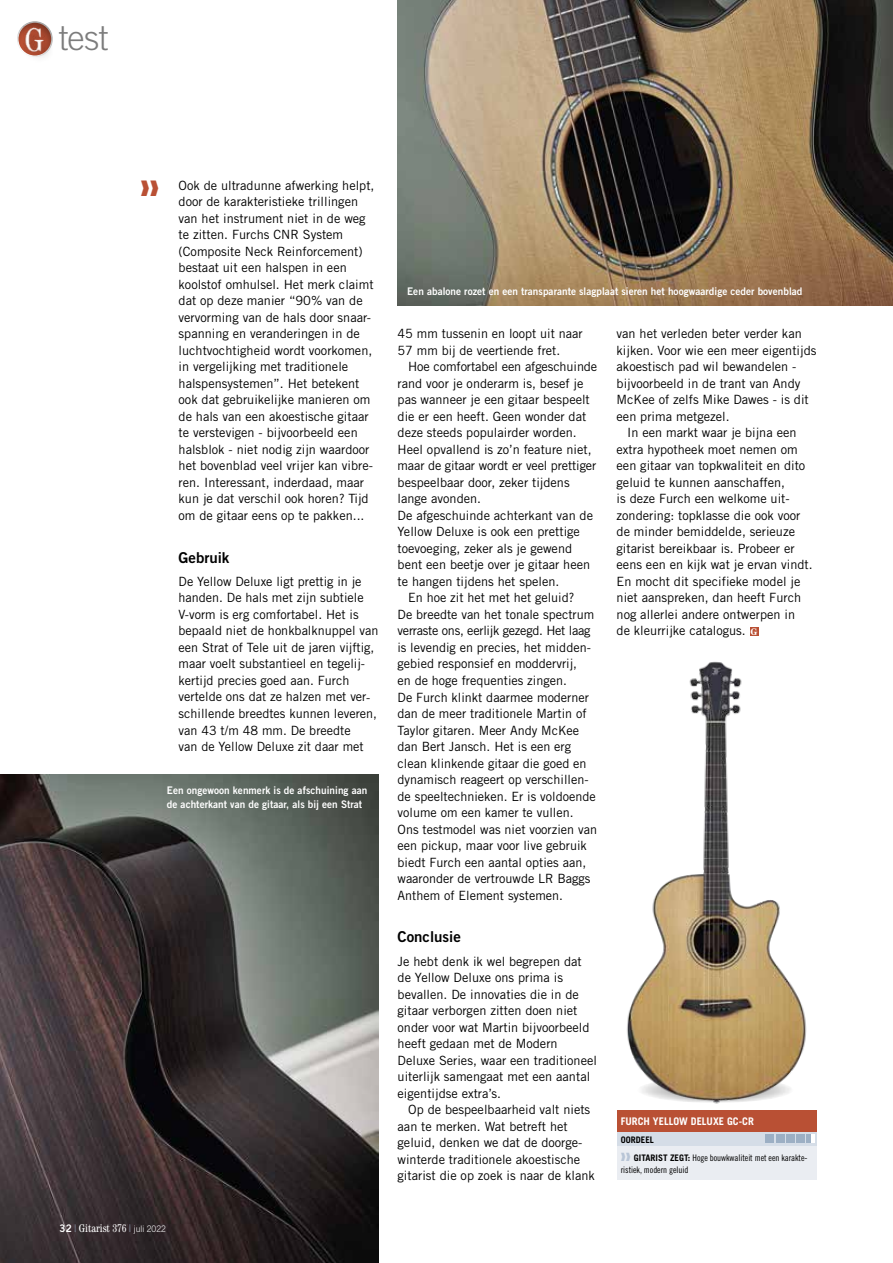
<style>
.page{position:relative;width:893px;height:1263px;background:#fff}
.page>*{position:absolute;margin:0;border:0;box-sizing:border-box;transform-origin:0 0}
.t1{font:300 34.5px "Trade Gothic LT Std";color:#7c7c7c}
.t2{font:15px "Trade Gothic LT Std Bd 2";color:#000}
.t3{font:12.75px/16.5px "Trade Gothic LT Std";color:#000}
.t4{font:12.75px "Trade Gothic LT Std";letter-spacing:-.02em;color:#000}
.t5{font:condensed 11.25px "Century Std";color:#fff;scale:.95 1}
.t6{font:10.5px/13.5px "Trade Gothic LT Std Bd 2";letter-spacing:.005em;color:#fff;scale:.95 1}
.t7{font:700 10.5px "Trade Gothic LT Std";color:#fff}
.t8{font:9px/12px "Trade Gothic LT Std Cn 18";letter-spacing:-.005em;color:#000}
.t9{font:700 9px "Trade Gothic LT Std";color:#000}
.s1{font-family:"Trade Gothic LT Std Bd 2";font-stretch:normal;font-size:10.5px}
.s2{font-weight:300;color:#9cafc4}
.s3{font-family:"Trade Gothic LT Std";font-weight:300;font-stretch:normal;font-size:9px}
.s4{font-family:"Century Std";font-weight:700;font-size:9.75px;color:#fff}
.s5{color:#b8c5d6}
.s6{font-family:"Trade Gothic LT Std";font-weight:700}
</style>
<div class="page">
<img style="left:0;top:774px;width:378px;height:489px">
<div style="left:17px;top:21px;width:37px;height:38px;background:#000;opacity:.4"></div>
<div style="left:22px;top:23px;width:33px;height:41px;background:#000;opacity:.3"></div>
<img style="left:23px;top:26px;width:22px;height:28px">
<div style="left:750px;top:627px;width:8px;height:8px;background:#b95034"></div>
<div style="left:617px;top:1132px;width:199px;height:14px;background:#d5dde7"></div>
<div style="left:617px;top:1147px;width:199px;height:33px;background:#eaedf2"></div>
<div style="left:617px;top:1110px;width:199px;height:22px;background:#b95034"></div>
<div style="left:766px;top:1134px;width:8px;height:9px;background:#9cafc4"></div>
<div style="left:776px;top:1134px;width:8px;height:9px;background:#9cafc4"></div>
<div style="left:786px;top:1134px;width:8px;height:9px;background:#9cafc4"></div>
<svg style="left:810px;top:1134px;width:4px;height:9px"></svg>
<svg style="left:806px;top:1134px;width:4px;height:9px"></svg>
<div style="left:796px;top:1134px;width:8px;height:9px;background:#9cafc4"></div>
<img style="left:398px;top:0;width:495px;height:305px">
<img style="left:627px;top:661px;width:180px;height:443px">
<h1 class="t1" style="left:59px;top:18px;width:51px">test</h1>
<p class="t3" style="left:179px;top:177px;width:197px">Ook de ultradunne afwerking helpt, door de karakteristieke trillingen van het instrument niet in de weg te zitten. Furchs CNR System (Composite Neck Reinforcement) bestaat uit een halspen in een koolstof omhulsel. Het merk claimt dat op deze manier “90% van de vervorming van de hals door snaar&shy;spanning en veranderingen in de luchtvochtigheid wordt voorkomen, in vergelijking met traditionele halspensystemen”. Het betekent ook dat gebruikelijke manieren om de hals van een akoestische gitaar te verstevigen - bijvoorbeeld een halsblok - niet nodig zijn waardoor het bovenblad veel vrijer kan vibre&shy;ren. Interessant, inderdaad, maar kun je dat verschil ook horen? Tijd om de gitaar eens op te pakken...</p>
<p class="t2" style="left:179px;top:548px;width:52px">Gebruik</p>
<p class="t3" style="left:179px;top:573px;width:201px">De Yellow Deluxe ligt prettig in je handen. De hals met zijn subtiele V-vorm is erg comfortabel. Het is bepaald niet de honkbalknuppel van een Strat of Tele uit de jaren vijftig, maar voelt substantieel en tegelij&shy;kertijd precies goed aan. Furch vertelde ons dat ze halzen met ver&shy;schillende breedtes kunnen leveren, van 43 t/m 48 mm. De breedte<br>van de Yellow Deluxe zit daar met</p>
<p class="t6" style="left:167px;top:783px;width:212px">Een ongewoon kenmerk is de afschuining aan de achterkant van de gitaar, als bij een Strat</p>
<p class="t5" style="left:60px;top:1222px;width:113px"><span class="s1">32</span> <span class="s2">|</span> Gitarist 376 <span class="s2">|</span> <span class="s3">juli 2022</span></p>
<p class="t6" style="left:407px;top:284px;width:418px">Een abalone rozet en een transparante slagplaat sieren het hoogwaardige ceder bovenblad</p>
<p class="t3" style="left:398px;top:325px;width:187px">45 mm tussenin en loopt uit naar<br>57 mm bij de veertiende fret.</p>
<p class="t3" style="left:408px;top:358px;width:191px">Hoe comfortabel een afgeschuinde</p>
<p class="t3" style="left:398px;top:375px;width:187px">rand voor je onderarm is, besef je</p>
<p class="t3" style="left:398px;top:391px;width:194px">pas wanneer je een gitaar bespeelt</p>
<p class="t3" style="left:398px;top:408px;width:190px">die er een heeft. Geen wonder dat</p>
<p class="t3" style="left:398px;top:424px;width:181px">deze steeds populairder worden.</p>
<p class="t3" style="left:398px;top:441px;width:196px">Heel opvallend is zo’n feature niet,</p>
<p class="t3" style="left:398px;top:457px;width:200px">maar de gitaar wordt er veel prettiger</p>
<p class="t3" style="left:398px;top:474px;width:174px">bespeelbaar door, zeker tijdens</p>
<p class="t3" style="left:398px;top:490px;width:85px">lange avonden.</p>
<p class="t3" style="left:398px;top:507px;width:197px">De afgeschuinde achterkant van de</p>
<p class="t3" style="left:398px;top:523px;width:184px">Yellow Deluxe is ook een prettige</p>
<p class="t3" style="left:398px;top:540px;width:176px">toevoeging, zeker als je gewend</p>
<p class="t3" style="left:398px;top:556px;width:194px">bent een beetje over je gitaar heen</p>
<p class="t3" style="left:398px;top:573px;width:163px">te hangen tijdens het spelen.</p>
<p class="t3" style="left:408px;top:589px;width:168px">En hoe zit het met het geluid?</p>
<p class="t3" style="left:398px;top:606px;width:198px">De breedte van het tonale spectrum</p>
<p class="t4" style="left:398px;top:623px;width:194px">verraste ons, eerlijk gezegd. Het laag</p>
<p class="t3" style="left:398px;top:639px;width:194px">is levendig en precies, het midden-</p>
<p class="t3" style="left:398px;top:655px;width:181px">gebied responsief en moddervrij,</p>
<p class="t3" style="left:398px;top:672px;width:171px">en de hoge frequenties zingen.</p>
<p class="t3" style="left:398px;top:688px;width:193px">De Furch klinkt daarmee moderner</p>
<p class="t3" style="left:398px;top:705px;width:190px">dan de meer traditionele Martin of</p>
<p class="t3" style="left:398px;top:721px;width:183px">Taylor gitaren. Meer Andy McKee</p>
<p class="t3" style="left:398px;top:738px;width:175px">dan Bert Jansch. Het is een erg</p>
<p class="t3" style="left:398px;top:754px;width:190px">clean klinkende gitaar die goed en</p>
<p class="t3" style="left:398px;top:771px;width:193px">dynamisch reageert op verschillen-</p>
<p class="t3" style="left:398px;top:787px;width:200px">de speeltechnieken. Er is voldoende</p>
<p class="t3" style="left:398px;top:804px;width:177px">volume om een kamer te vullen.</p>
<p class="t3" style="left:398px;top:820px;width:201px">Ons testmodel was niet voorzien van</p>
<p class="t3" style="left:398px;top:837px;width:191px">een pickup, maar voor live gebruik</p>
<p class="t3" style="left:398px;top:853px;width:190px">biedt Furch een aantal opties aan,</p>
<p class="t3" style="left:398px;top:870px;width:194px">waaronder de vertrouwde LR Baggs</p>
<p class="t3" style="left:398px;top:886px;width:167px">Anthem of Element systemen.</p>
<p class="t2" style="left:398px;top:928px;width:65px">Conclusie</p>
<p class="t3" style="left:398px;top:952px;width:201px">Je hebt denk ik wel begrepen dat de Yellow Deluxe ons prima is bevallen. De innovaties die in de gitaar verborgen zitten doen niet onder voor wat Martin bijvoorbeeld heeft gedaan met de Modern<br>Deluxe Series, waar een traditioneel uiterlijk samengaat met een aantal eigentijdse extra’s.</p>
<p class="t3" style="left:398px;top:1101px;width:199px;text-indent:11px">Op de bespeelbaarheid valt niets aan te merken. Wat betreft het geluid, denken we dat de doorge&shy;winterde traditionele akoestische gitarist die op zoek is naar de klank</p>
<p class="t3" style="left:617px;top:325px;width:187px">van het verleden beter verder kan</p>
<p class="t3" style="left:617px;top:342px;width:201px">kijken. Voor wie een meer eigentijds</p>
<p class="t3" style="left:617px;top:358px;width:181px">akoestisch pad wil bewandelen -</p>
<p class="t3" style="left:617px;top:375px;width:185px">bijvoorbeeld in de trant van Andy</p>
<p class="t3" style="left:617px;top:391px;width:194px">McKee of zelfs Mike Dawes - is dit</p>
<p class="t3" style="left:617px;top:408px;width:114px">een prima metgezel.</p>
<p class="t3" style="left:627px;top:424px;width:171px">In een markt waar je bijna een</p>
<p class="t3" style="left:617px;top:441px;width:183px">extra hypotheek moet nemen om</p>
<p class="t3" style="left:617px;top:457px;width:190px">een gitaar van topkwaliteit en dito</p>
<p class="t3" style="left:617px;top:474px;width:170px">geluid te kunnen aanschaffen,</p>
<p class="t3" style="left:617px;top:490px;width:174px">is deze Furch een welkome uit-</p>
<p class="t3" style="left:617px;top:507px;width:185px">zondering: topklasse die ook voor</p>
<p class="t3" style="left:617px;top:523px;width:180px">de minder bemiddelde, serieuze</p>
<p class="t3" style="left:617px;top:540px;width:180px">gitarist bereikbaar is. Probeer er</p>
<p class="t3" style="left:617px;top:556px;width:198px">eens een en kijk wat je ervan vindt.</p>
<p class="t3" style="left:617px;top:573px;width:185px">En mocht dit specifieke model je</p>
<p class="t3" style="left:617px;top:589px;width:186px">niet aanspreken, dan heeft Furch</p>
<p class="t3" style="left:617px;top:606px;width:180px">nog allerlei andere ontwerpen in</p>
<p class="t3" style="left:617px;top:622px;width:143px">de kleurrijke catalogus. <span class="s4">G</span></p>
<p class="t7" style="left:621px;top:1115px;width:135px">FURCH YELLOW DELUXE GC-CR</p>
<p class="t9" style="left:621px;top:1134px;width:35px">OORDEEL</p>
<p class="t8" style="left:621px;top:1151px;width:188px"><span class="s5">❱❱</span> <span class="s6">GITARIST ZEGT:</span> Hoge bouwkwaliteit met een karakte&shy;ristiek, modern geluid</p>
</div>
